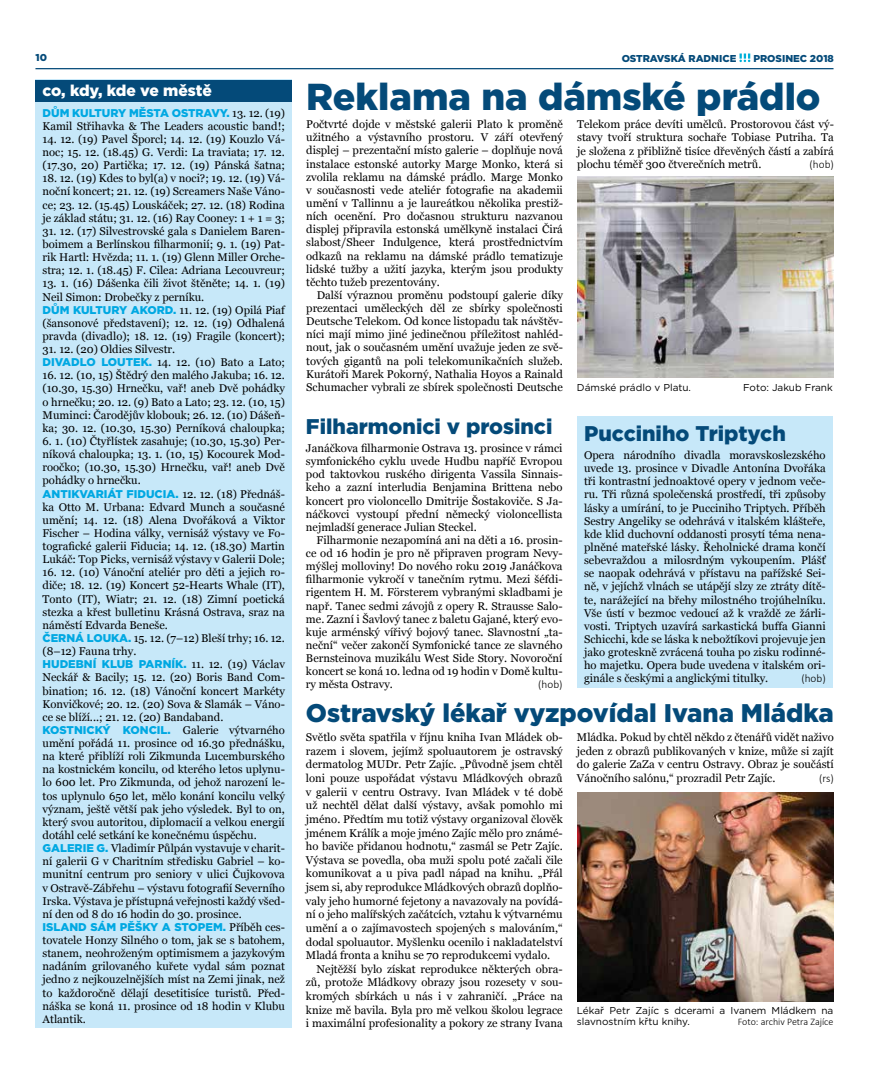
<style>
.page{position:relative;width:869px;height:1081px;background:#fff}
.page>*{position:absolute;margin:0;border:0;box-sizing:border-box;transform-origin:0 0}
.t1{font:900 37.5px "Gotham";color:#044a79}
.t2{font:900 25.5px "Gotham";color:#044a79}
.t3{font:900 21.25px "Gotham";color:#044a79}
.t4{font:900 15.62px "Gotham";letter-spacing:-.01em;color:#fff}
.t5{font:11.25px/13.1px "Georgia";color:#000;text-align:justify}
.t6{font:900 11.25px "Gotham";color:#00a8e2}
.t7{font:300 11.25px "Calibri";color:#000}
.t8{font:10px/11.2px "Gotham";color:#000}
.t9{font:900 10px "Gotham";color:#044a79}
.t10{font:300 10px "Calibri";color:#000}
.s1{font-family:"Georgia";font-weight:400;color:#000}
.s2{font-family:"Gotham";font-weight:900;color:#00a8e2}
</style>
<div class="page">
<hr style="left:35px;top:68px;width:798px;height:1px;background:#044a79">
<svg style="left:739px;top:54px;width:11px;height:8px"></svg>
<div style="left:35px;top:80px;width:257px;height:948px;background:#c7e8f9"></div>
<div style="left:35px;top:80px;width:257px;height:21px;background:#044a79"></div>
<img style="left:577px;top:176px;width:256px;height:201px">
<div style="left:576px;top:416px;width:256px;height:272px;background:#c7e8f9"></div>
<img style="left:577px;top:792px;width:256px;height:209px">
<p class="t9" style="left:35px;top:51px;width:13px">10</p>
<p class="t9" style="left:621px;top:52px;width:116px">OSTRAVSKÁ RADNICE</p>
<p class="t9" style="left:753px;top:52px;width:82px">PROSINEC 2018</p>
<h3 class="t4" style="left:43px;top:79px;width:171px">co, kdy, kde ve městě</h3>
<h1 class="t1" style="left:306px;top:71px;width:515px">Reklama na dámské prádlo</h1>
<p class="t5" style="left:306px;top:118px;width:258px">Počtvrté dojde v městské galerii Plato k proměně užitného a výstavního prostoru. V září otevřený displej – prezentační místo galerie – doplňuje nová instalace estonské autorky Marge Monko, která si zvolila reklamu na dámské prádlo. Marge Monko v současnosti vede ateliér fotografie na akademii umění v Tallinnu a je laureátkou několika prestiž&shy;ních ocenění. Pro dočasnou strukturu nazvanou displej připravila estonská umělkyně instalaci Čirá slabost/Sheer Indulgence, která prostřednictvím odkazů na reklamu na dámské prádlo tematizuje lidské tužby a užití jazyka, kterým jsou produkty těchto tužeb prezentovány.</p>
<p class="t5" style="left:306px;top:289px;width:258px;text-indent:11px">Další výraznou proměnu podstoupí galerie díky prezentaci uměleckých děl ze sbírky společnosti Deutsche Telekom. Od konce listopadu tak návštěv&shy;níci mají mimo jiné jedinečnou příležitost nahléd&shy;nout, jak o současném umění uvažuje jeden ze svě&shy;tových gigantů na poli telekomunikačních služeb.<br>Kurátoři Marek Pokorný, Nathalia Hoyos a Rainald Schumacher vybrali ze sbírek společnosti Deutsche</p>
<p class="t6" style="left:43px;top:105px;width:244px">DŮM KULTURY MĚSTA OSTRAVY. <span class="s1">13. 12. (19)</span></p>
<p class="t5" style="left:43px;top:120px;width:244px">Kamil Střihavka &amp; The Leaders acoustic band!;</p>
<p class="t5" style="left:43px;top:133px;width:244px">14. 12. (19) Pavel Šporcl; 14. 12. (19) Kouzlo Vá&shy;noc; 15. 12. (18.45) G. Verdi: La traviata; 17. 12. (17.30, 20) Partička; 17. 12. (19) Pánská šatna;</p>
<p class="t5" style="left:43px;top:172px;width:244px">18. 12. (19) Kdes to byl(a) v noci?; 19. 12. (19) Vá&shy;noční koncert; 21. 12. (19) Screamers Naše Váno&shy;ce; 23. 12. (15.45) Louskáček; 27. 12. (18) Rodina je základ státu; 31. 12. (16) Ray Cooney: 1 + 1 = 3;</p>
<p class="t5" style="left:43px;top:225px;width:244px">31. 12. (17) Silvestrovské gala s Danielem Baren&shy;boimem a Berlínskou filharmonií; 9. 1. (19) Pat&shy;rik Hartl: Hvězda; 11. 1. (19) Glenn Miller Orche&shy;stra; 12. 1. (18.45) F. Cilea: Adriana Lecouvreur;</p>
<p class="t5" style="left:43px;top:277px;width:244px;text-align:left">13. 1. (16) Dášenka čili život štěněte; 14. 1. (19)<br>Neil Simon: Drobečky z perníku.<br><span class="s2">DŮM KULTURY AKORD.</span> 11. 12. (19) Opilá Piaf (šansonové představení); 12. 12. (19) Odhalená pravda (divadlo); 18. 12. (19) Fragile (koncert);</p>
<p class="t5" style="left:43px;top:343px;width:244px">31. 12. (20) Oldies Silvestr.<br><span class="s2">DIVADLO LOUTEK.</span> 14. 12. (10) Bato a Lato;</p>
<p class="t5" style="left:43px;top:369px;width:244px">16. 12. (10, 15) Štědrý den malého Jakuba; 16. 12. (10.30, 15.30) Hrnečku, vař! aneb Dvě pohádky o hrnečku; 20. 12. (9) Bato a Lato; 23. 12. (10, 15)<br>Muminci: Čarodějův klobouk; 26. 12. (10) Dášeň&shy;ka; 30. 12. (10.30, 15.30) Perníková chaloupka;</p>
<p class="t5" style="left:43px;top:435px;width:244px">6. 1. (10) Čtyřlístek zasahuje; (10.30, 15.30) Per&shy;níková chaloupka; 13. 1. (10, 15) Kocourek Mod&shy;roočko; (10.30, 15.30) Hrnečku, vař! aneb Dvě pohádky o hrnečku.</p>
<p class="t6" style="left:43px;top:486px;width:244px">ANTIKVARIÁT FIDUCIA. <span class="s1">12. 12. (18) Přednáš-</span></p>
<p class="t5" style="left:43px;top:500px;width:244px">ka Otto M. Urbana: Edvard Munch a současné umění; 14. 12. (18) Alena Dvořáková a Viktor Fischer – Hodina války, vernisáž výstavy ve Fo&shy;tografické galerii Fiducia; 14. 12. (18.30) Martin Lukáč: Top Picks, vernisáž výstavy v Galerii Dole;</p>
<p class="t5" style="left:43px;top:566px;width:244px;text-align:left">16. 12. (10) Vánoční ateliér pro děti a jejich ro&shy;diče; 18. 12. (19) Koncert 52-Hearts Whale (IT), Tonto (IT), Wiatr; 21. 12. (18) Zimní poetická stezka a křest bulletinu Krásná Ostrava, sraz na náměstí Edvarda Beneše.<br><span class="s2">ČERNÁ LOUKA.</span> 15. 12. (7–12) Bleší trhy; 16. 12. (8–12) Fauna trhy.</p>
<p class="t6" style="left:43px;top:656px;width:244px">HUDEBNÍ KLUB PARNÍK. <span class="s1">11. 12. (19) Václav</span></p>
<p class="t5" style="left:43px;top:671px;width:244px;text-align:left">Neckář &amp; Bacily; 15. 12. (20) Boris Band Com&shy;bination; 16. 12. (18) Vánoční koncert Markéty Konvičkové; 20. 12. (20) Sova &amp; Slamák – Váno&shy;ce se blíží...; 21. 12. (20) Bandaband.<br><span class="s2">KOSTNICKÝ KONCIL.</span> Galerie výtvarného umění pořádá 11. prosince od 16.30 přednášku, na které přiblíží roli Zikmunda Lucemburského na kostnickém koncilu, od kterého letos uplynu&shy;lo 600 let. Pro Zikmunda, od jehož narození le&shy;tos uplynulo 650 let, mělo konání koncilu velký význam, ještě větší pak jeho výsledek. Byl to on, který svou autoritou, diplomacií a velkou energií dotáhl celé setkání ke konečnému úspěchu.<br><span class="s2">GALERIE G.</span> Vladimír Půlpán vystavuje v charit&shy;ní galerii G v Charitním středisku Gabriel – ko&shy;munitní centrum pro seniory v ulici Čujkovova v Ostravě-Zábřehu – výstavu fotografií Severního Irska. Výstava je přístupná veřejnosti každý všed&shy;ní den od 8 do 16 hodin do 30. prosince.</p>
<p class="t6" style="left:43px;top:919px;width:244px">ISLAND SÁM PĚŠKY A STOPEM. <span class="s1">Příběh ces-</span></p>
<p class="t5" style="left:43px;top:934px;width:244px">tovatele Honzy Silného o tom, jak se s batohem, stanem, neohroženým optimismem a jazykovým nadáním grilovaného kuřete vydal sám poznat jedno z nejkouzelnějších míst na Zemi jinak, než to každoročně dělají desetitisíce turistů. Před&shy;náška se koná 11. prosince od 18 hodin v Klubu Atlantik.</p>
<p class="t5" style="left:577px;top:118px;width:258px">Telekom práce devíti umělců. Prostorovou část vý&shy;stavy tvoří struktura sochaře Tobiase Putriha. Ta je složena z přibližně tisíce dřevěných částí a zabírá plochu téměř 300 čtverečních metrů.</p>
<p class="t7" style="left:809px;top:157px;width:26px">(hob)</p>
<p class="t8" style="left:576px;top:381px;width:115px">Dámské prádlo v Platu.</p>
<p class="t8" style="left:742px;top:381px;width:91px">Foto: Jakub Frank</p>
<h3 class="t3" style="left:306px;top:411px;width:248px">Filharmonici v prosinci</h3>
<p class="t5" style="left:306px;top:442px;width:258px">Janáčkova filharmonie Ostrava 13. prosince v rámci symfonického cyklu uvede Hudbu napříč Evropou pod taktovkou ruského dirigenta Vassila Sinnais&shy;keho a zazní interludia Benjamina Brittena nebo koncert pro violoncello Dmitrije Šostakoviče. S Ja&shy;náčkovci vystoupí přední německý violoncellista nejmladší generace Julian Steckel.</p>
<p class="t5" style="left:306px;top:534px;width:258px;text-indent:11px">Filharmonie nezapomíná ani na děti a 16. prosin&shy;ce od 16 hodin je pro ně připraven program Nevy&shy;mýšlej molloviny! Do nového roku 2019 Janáčkova filharmonie vykročí v tanečním rytmu. Mezi šéfdi&shy;rigentem H. M. Försterem vybranými skladbami je např. Tanec sedmi závojů z opery R. Strausse Salo&shy;me. Zazní i Šavlový tanec z baletu Gajané, který evo&shy;kuje arménský vířivý bojový tanec. Slavnostní „ta&shy;neční“ večer zakončí Symfonické tance ze slavného Bernsteinova muzikálu West Side Story. Novoroční koncert se koná 10. ledna od 19 hodin v Domě kultu&shy;ry města Ostravy.</p>
<h3 class="t3" style="left:583px;top:418px;width:203px">Pucciniho Triptych</h3>
<p class="t5" style="left:583px;top:449px;width:243px">Opera národního divadla moravskoslezského uvede 13. prosince v Divadle Antonína Dvořáka tři kontrastní jednoaktové opery v jednom veče&shy;ru. Tři různá společenská prostředí, tři způsoby lásky a umírání, to je Pucciniho Triptych. Příběh Sestry Angeliky se odehrává v italském klášteře, kde klid duchovní oddanosti prosytí téma nena&shy;plněné mateřské lásky. Řeholnické drama končí sebevraždou a milosrdným vykoupením. Plášť se naopak odehrává v přístavu na pařížské Sei&shy;ně, v jejíchž vlnách se utápějí slzy ze ztráty dítě&shy;te, narážející na břehy milostného trojúhelníku.<br>Vše ústí v bezmoc vedoucí až k vraždě ze žárli&shy;vosti. Triptych uzavírá sarkastická buffa Gianni Schicchi, kde se láska k nebožtíkovi projevuje jen jako groteskně zvrácená touha po zisku rodinné&shy;ho majetku. Opera bude uvedena v italském ori&shy;ginále s českými a anglickými titulky.</p>
<p class="t7" style="left:801px;top:671px;width:26px">(hob)</p>
<h2 class="t2" style="left:306px;top:695px;width:529px">Ostravský lékař vyzpovídal Ivana Mládka</h2>
<p class="t5" style="left:306px;top:730px;width:258px;line-height:13.6px">Světlo světa spatřila v říjnu kniha Ivan Mládek ob&shy;razem i slovem, jejímž spoluautorem je ostravský dermatolog MUDr. Petr Zajíc. „Původně jsem chtěl loni pouze uspořádat výstavu Mládkových obrazů v galerii v centru Ostravy. Ivan Mládek v té době už nechtěl dělat další výstavy, avšak pomohlo mi jméno. Předtím mu totiž výstavy organizoval člověk jménem Králík a moje jméno Zajíc mělo pro známé&shy;ho baviče přidanou hodnotu,“ zasmál se Petr Zajíc.<br>Výstava se povedla, oba muži spolu poté začali čile komunikovat a u piva padl nápad na knihu. „Přál jsem si, aby reprodukce Mládkových obrazů doplňo&shy;valy jeho humorné fejetony a navazovaly na povídá&shy;ní o jeho malířských začátcích, vztahu k výtvarnému umění a o zajímavostech spojených s malováním,“ dodal spoluautor. Myšlenku ocenilo i nakladatelství Mladá fronta a knihu se 70 reprodukcemi vydalo.</p>
<p class="t5" style="left:306px;top:962px;width:258px;line-height:13.6px;text-indent:11px">Nejtěžší bylo získat reprodukce některých obra&shy;zů, protože Mládkovy obrazy jsou rozesety v sou&shy;kromých sbírkách u nás i v zahraničí. „Práce na knize mě bavila. Byla pro mě velkou školou legrace i maximální profesionality a pokory ze strany Ivana</p>
<p class="t7" style="left:538px;top:677px;width:26px">(hob)</p>
<p class="t5" style="left:576px;top:730px;width:258px;line-height:13.6px">Mládka. Pokud by chtěl někdo z čtenářů vidět naživo jeden z obrazů publikovaných v knize, může si zajít do galerie ZaZa v centru Ostravy. Obraz je součástí Vánočního salónu,“ prozradil Petr Zajíc.</p>
<p class="t7" style="left:818px;top:771px;width:16px">(rs)</p>
<p class="t8" style="left:576px;top:1005px;width:258px">Lékař Petr Zajíc s dcerami a Ivanem Mládkem na slavnostním křtu knihy.</p>
<p class="t10" style="left:737px;top:1016px;width:97px">Foto: archiv Petra Zajíce</p>
</div>
